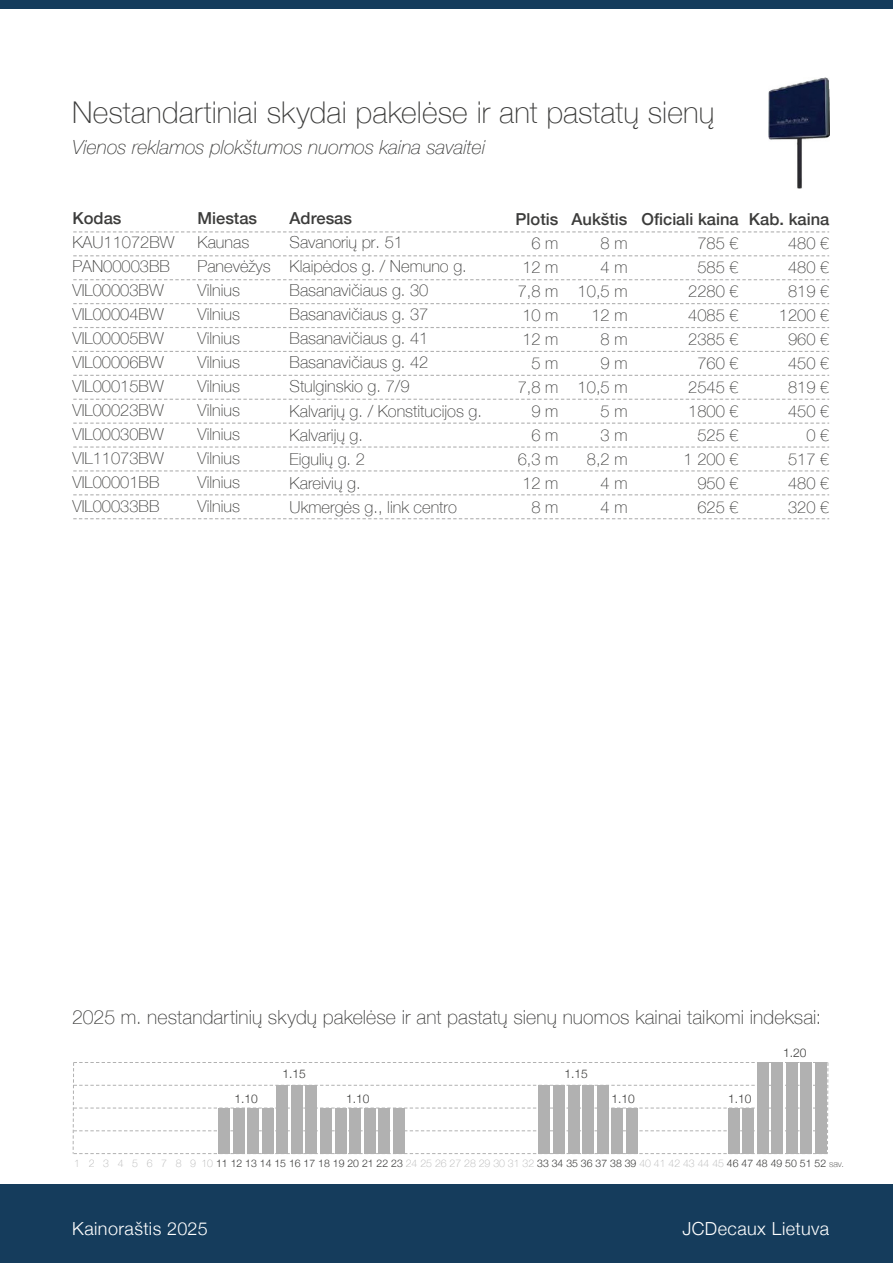
<style>
.page{position:relative;width:893px;height:1263px;background:#fff}
.page>*{position:absolute;margin:0;border:0;box-sizing:border-box;transform-origin:0 0}
.t1{font:100 30px "Helvetica Neue";letter-spacing:.005em;color:#3c3c3b}
.t2{font:100 19.5px "Helvetica Neue";letter-spacing:.005em;color:#3c3c3b}
.t3{font:italic 100 19.5px "Helvetica Neue";color:#3c3c3b}
.t4{font:300 18px "Helvetica Neue";letter-spacing:.025em;color:#fff}
.t5{font:100 16.5px/24px "Helvetica Neue";color:#3c3c3b;text-align:right}
.t6{font:500 16.5px "Helvetica Neue";color:#3c3c3b}
.t7{font:300 12px "Helvetica Neue";color:#3c3c3b}
.t8{font:300 10.5px "Helvetica Neue";color:#3c3c3b}
.s1{font-weight:100;color:#b1b1b1}
.s2{font-weight:100;font-size:9px}
</style>
<div class="page">
<div style="left:0;top:0;width:893px;height:9px;background:#153c5c"></div>
<div style="left:0;top:1184px;width:893px;height:79px;background:#153c5c"></div>
<img style="left:768px;top:77px;width:61px;height:112px">
<svg style="left:72px;top:1062px;width:757px;height:92px"></svg>
<div style="left:815px;top:1062px;width:12px;height:91px;background:#b1b1b1"></div>
<div style="left:801px;top:1062px;width:11px;height:91px;background:#b1b1b1"></div>
<div style="left:786px;top:1062px;width:11px;height:91px;background:#b1b1b1"></div>
<div style="left:772px;top:1062px;width:11px;height:91px;background:#b1b1b1"></div>
<div style="left:757px;top:1062px;width:11px;height:91px;background:#b1b1b1"></div>
<div style="left:742px;top:1108px;width:12px;height:45px;background:#b1b1b1"></div>
<div style="left:728px;top:1108px;width:11px;height:45px;background:#b1b1b1"></div>
<div style="left:626px;top:1108px;width:11px;height:45px;background:#b1b1b1"></div>
<div style="left:611px;top:1108px;width:12px;height:45px;background:#b1b1b1"></div>
<div style="left:597px;top:1085px;width:11px;height:68px;background:#b1b1b1"></div>
<div style="left:582px;top:1085px;width:12px;height:68px;background:#b1b1b1"></div>
<div style="left:568px;top:1085px;width:11px;height:68px;background:#b1b1b1"></div>
<div style="left:553px;top:1085px;width:12px;height:68px;background:#b1b1b1"></div>
<div style="left:539px;top:1085px;width:11px;height:68px;background:#b1b1b1"></div>
<div style="left:393px;top:1108px;width:11px;height:45px;background:#b1b1b1"></div>
<div style="left:379px;top:1108px;width:11px;height:45px;background:#b1b1b1"></div>
<div style="left:364px;top:1108px;width:11px;height:45px;background:#b1b1b1"></div>
<div style="left:349px;top:1108px;width:12px;height:45px;background:#b1b1b1"></div>
<div style="left:335px;top:1108px;width:11px;height:45px;background:#b1b1b1"></div>
<div style="left:320px;top:1108px;width:12px;height:45px;background:#b1b1b1"></div>
<div style="left:306px;top:1085px;width:11px;height:68px;background:#b1b1b1"></div>
<div style="left:291px;top:1085px;width:12px;height:68px;background:#b1b1b1"></div>
<div style="left:277px;top:1085px;width:11px;height:68px;background:#b1b1b1"></div>
<div style="left:262px;top:1108px;width:11px;height:45px;background:#b1b1b1"></div>
<div style="left:248px;top:1108px;width:11px;height:45px;background:#b1b1b1"></div>
<div style="left:233px;top:1108px;width:11px;height:45px;background:#b1b1b1"></div>
<div style="left:218px;top:1108px;width:12px;height:45px;background:#b1b1b1"></div>
<svg style="left:73px;top:231px;width:756px;height:1px"></svg>
<svg style="left:73px;top:255px;width:756px;height:1px"></svg>
<svg style="left:73px;top:279px;width:756px;height:1px"></svg>
<svg style="left:73px;top:303px;width:756px;height:1px"></svg>
<svg style="left:73px;top:327px;width:756px;height:1px"></svg>
<svg style="left:73px;top:351px;width:756px;height:1px"></svg>
<svg style="left:73px;top:375px;width:756px;height:1px"></svg>
<svg style="left:73px;top:399px;width:756px;height:1px"></svg>
<svg style="left:73px;top:423px;width:756px;height:1px"></svg>
<svg style="left:73px;top:446px;width:756px;height:2px"></svg>
<svg style="left:73px;top:470px;width:756px;height:1px"></svg>
<svg style="left:73px;top:494px;width:756px;height:1px"></svg>
<svg style="left:73px;top:518px;width:756px;height:1px"></svg>
<h1 class="t1" style="left:72px;top:90px;width:644px">Nestandartiniai skydai pakelėse ir ant pastatų sienų</h1>
<p class="t3" style="left:72px;top:132px;width:414px">Vienos reklamos plokštumos nuomos kaina savaitei</p>
<p class="t6" style="left:73px;top:205px;width:50px">Kodas</p>
<p class="t5" style="left:73px;top:230px;width:103px;text-align:left">KAU11072BW<br>PAN00003BB<br>VIL00003BW<br>VIL00004BW<br>VIL00005BW<br>VIL00006BW<br>VIL00015BW<br>VIL00023BW<br>VIL00030BW<br>VIL11073BW<br>VIL00001BB<br>VIL00033BB</p>
<p class="t6" style="left:198px;top:205px;width:61px">Miestas</p>
<p class="t5" style="left:198px;top:230px;width:75px;text-align:left">Kaunas<br>Panevėžys<br>Vilnius<br>Vilnius<br>Vilnius<br>Vilnius<br>Vilnius<br>Vilnius<br>Vilnius<br>Vilnius<br>Vilnius<br>Vilnius</p>
<p class="t6" style="left:290px;top:205px;width:64px">Adresas</p>
<p class="t5" style="left:290px;top:230px;width:194px;text-align:left">Savanorių pr. 51<br>Klaipėdos g. / Nemuno g.<br>Basanavičiaus g. 30<br>Basanavičiaus g. 37<br>Basanavičiaus g. 41<br>Basanavičiaus g. 42<br>Stulginskio g. 7/9<br>Kalvarijų g. / Konstitucijos g.<br>Kalvarijų g.<br>Eigulių g. 2<br>Kareivių g.<br>Ukmergės g., link centro</p>
<p class="t6" style="left:516px;top:205px;width:44px">Plotis</p>
<p class="t5" style="left:518px;top:230px;width:42px">6 m<br>12 m<br>7,8 m<br>10 m<br>12 m<br>5 m<br>7,8 m<br>9 m<br>6 m<br>6,3 m<br>12 m<br>8 m</p>
<p class="t6" style="left:571px;top:205px;width:57px">Aukštis</p>
<p class="t5" style="left:578px;top:230px;width:51px">8 m<br>4 m<br>10,5 m<br>12 m<br>8 m<br>9 m<br>10,5 m<br>5 m<br>3 m<br>8,2 m<br>4 m<br>4 m</p>
<p class="t6" style="left:641px;top:206px;width:99px">Oficiali kaina</p>
<p class="t5" style="left:684px;top:230px;width:57px">785 €<br>585 €<br>2280 €<br>4085 €<br>2385 €<br>760 €<br>2545 €<br>1800 €<br>525 €<br>1 200 €<br>950 €<br>625 €</p>
<p class="t6" style="left:749px;top:206px;width:82px">Kab. kaina</p>
<p class="t5" style="left:779px;top:230px;width:52px">480 €<br>480 €<br>819 €<br>1200 €<br>960 €<br>450 €<br>819 €<br>450 €<br>0 €<br>517 €<br>480 €<br>320 €</p>
<p class="t2" style="left:72px;top:1002px;width:751px">2025 m. nestandartinių skydų pakelėse ir ant pastatų sienų nuomos kainai taikomi indeksai:</p>
<p class="t7" style="left:235px;top:1089px;width:25px">1.10</p>
<p class="t7" style="left:282px;top:1064px;width:25px">1.15</p>
<p class="t7" style="left:565px;top:1064px;width:25px">1.15</p>
<p class="t7" style="left:346px;top:1089px;width:25px">1.10</p>
<p class="t7" style="left:611px;top:1089px;width:25px">1.10</p>
<p class="t7" style="left:728px;top:1089px;width:25px">1.10</p>
<p class="t7" style="left:783px;top:1043px;width:25px">1.20</p>
<p class="t8" style="left:74px;top:1155px;width:771px"><span class="s1">1 2 3 4 5 6 7 8 9 10</span> 11 12 13 14 15 16 17 18 19 20 21 22 23 <span class="s1">24 25 26 27 28 29 30 31 32</span> 33 34 35 36 37 38 39 <span class="s1">40 41 42 43 44 45</span> 46 47 48 49 50 51 52 <span class="s2">sav.</span></p>
<p class="t4" style="left:72px;top:1214px;width:137px">Kainoraštis 2025</p>
<p class="t4" style="left:682px;top:1214px;width:148px">JCDecaux Lietuva</p>
</div>
